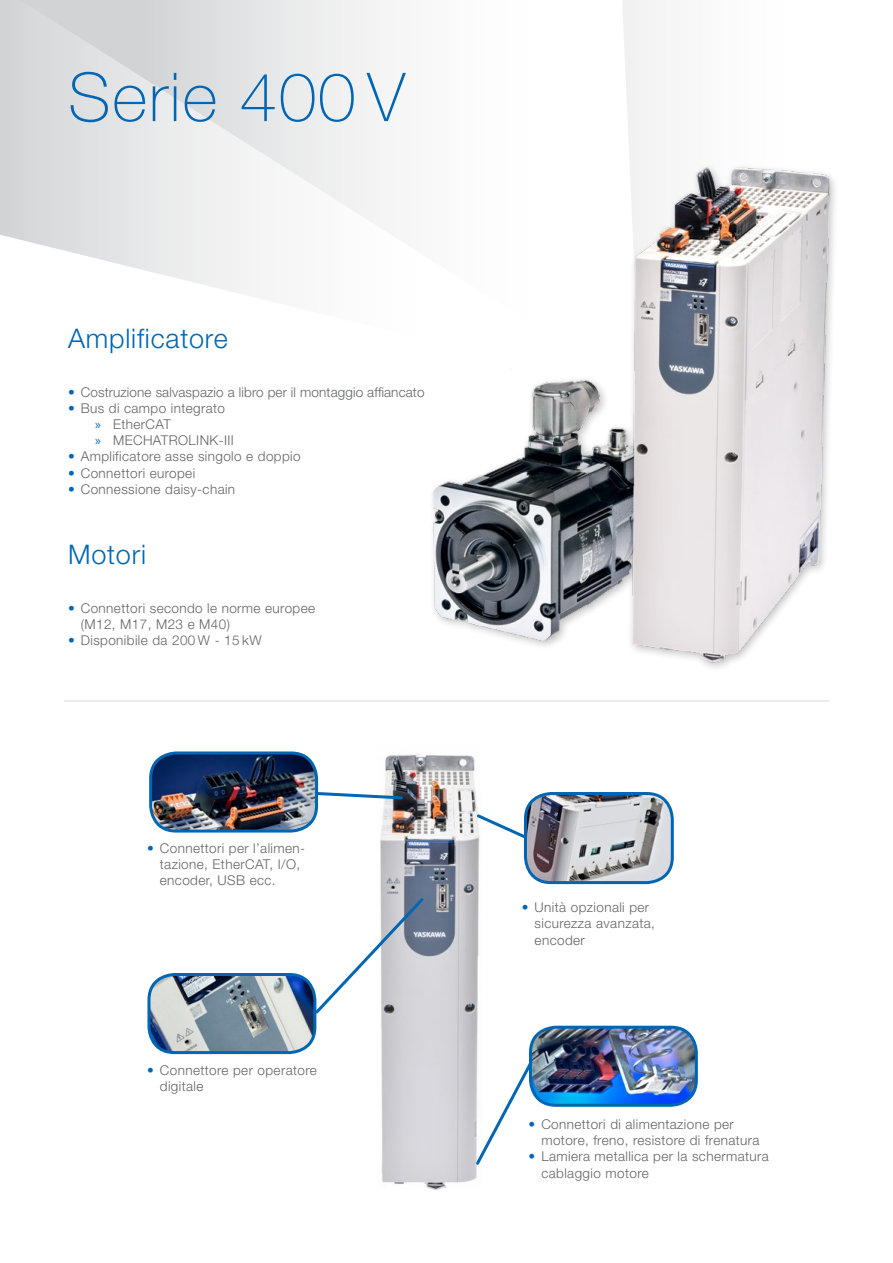
<style>
.page{position:relative;width:893px;height:1263px;background:#fff}
.page>*{position:absolute;margin:0;border:0;box-sizing:border-box;transform-origin:0 0}
.t1{font:100 67.5px "Helvetica Neue LT";letter-spacing:.025em;color:#0066b3}
.t2{font:300 27px "Helvetica Neue LT";letter-spacing:.03em;color:#0066b3}
.t3{font:300 13.5px/16.2px "Helvetica Neue LT";letter-spacing:.03em;color:#636466}
.t4{font:300 13.5px "Helvetica Neue LT";letter-spacing:.01em;color:#636466}
.s1{color:#0066b3}
.s2{font-family:"Myriad Pro";font-weight:400;color:#0066b3}
</style>
<div class="page">
<svg style="left:0;top:0;width:388px;height:300px"></svg>
<svg style="left:622px;top:0;width:38px;height:148px"></svg>
<img style="left:432px;top:368px;width:193px;height:274px">
<img style="left:625px;top:148px;width:210px;height:516px">
<img style="left:150px;top:974px;width:165px;height:77px">
<div style="left:147px;top:973px;width:169px;height:81px;border:3px solid #0066b3;border-radius:26px"></div>
<img style="left:531px;top:1027px;width:164px;height:77px">
<div style="left:529px;top:1026px;width:169px;height:81px;border:3px solid #0066b3;border-radius:26px"></div>
<img style="left:526px;top:793px;width:145px;height:89px">
<div style="left:524px;top:792px;width:150px;height:92px;border:3px solid #0066b3;border-radius:26px"></div>
<img style="left:152px;top:754px;width:165px;height:77px">
<div style="left:149px;top:751px;width:169px;height:81px;border:3px solid #0066b3;border-radius:26px"></div>
<img style="left:380px;top:754px;width:100px;height:435px">
<svg style="left:314px;top:790px;width:91px;height:11px"></svg>
<svg style="left:474px;top:812px;width:54px;height:28px"></svg>
<svg style="left:313px;top:895px;width:113px;height:121px"></svg>
<svg style="left:473px;top:1058px;width:62px;height:109px"></svg>
<hr style="left:64px;top:700px;width:765px;height:2px;background:#e6e7e8">
<h1 class="t1" style="left:68px;top:59px;width:338px">Serie 400 V</h1>
<h2 class="t2" style="left:68px;top:322px;width:161px">Amplificatore</h2>
<p class="t4" style="left:68px;top:384px;width:358px"><span class="s1">•</span> Costruzione salvaspazio a libro per il montaggio affiancato</p>
<p class="t3" style="left:95px;top:400px;width:140px;text-indent:-27px"><span class="s1">•</span> Bus di campo integrato <span class="s2">»</span> EtherCAT<br><span class="s2">»</span> MECHATROLINK-III</p>
<p class="t3" style="left:68px;top:448px;width:234px"><span class="s1">•</span> Amplificatore asse singolo e doppio</p>
<p class="t3" style="left:68px;top:464px;width:129px"><span class="s1">•</span> Connettori europei</p>
<p class="t3" style="left:68px;top:481px;width:169px"><span class="s1">•</span> Connessione daisy-chain</p>
<h2 class="t2" style="left:68px;top:538px;width:80px">Motori</h2>
<p class="t3" style="left:81px;top:599px;width:236px;text-indent:-13px"><span class="s1">•</span> Connettori secondo le norme europee (M12, M17, M23 e M40)</p>
<p class="t3" style="left:68px;top:632px;width:195px"><span class="s1">•</span> Disponibile da 200 W - 15 kW</p>
<p class="t3" style="left:160px;top:839px;width:145px;text-indent:-13px"><span class="s1">•</span> Connettori per l’alimen&shy;tazione, EtherCAT, I/O, encoder, USB ecc.</p>
<p class="t3" style="left:160px;top:1062px;width:158px;text-indent:-13px"><span class="s1">•</span> Connettore per operatore digitale</p>
<p class="t3" style="left:535px;top:899px;width:122px;text-indent:-13px"><span class="s1">•</span> Unità opzionali per sicurezza avanzata, encoder</p>
<p class="t3" style="left:541px;top:1116px;width:220px;text-indent:-13px"><span class="s1">•</span> Connettori di alimentazione per motore, freno, resistore di frenatura</p>
<p class="t3" style="left:541px;top:1148px;width:229px;text-indent:-13px"><span class="s1">•</span> Lamiera metallica per la schermatura cablaggio motore</p>
</div>
